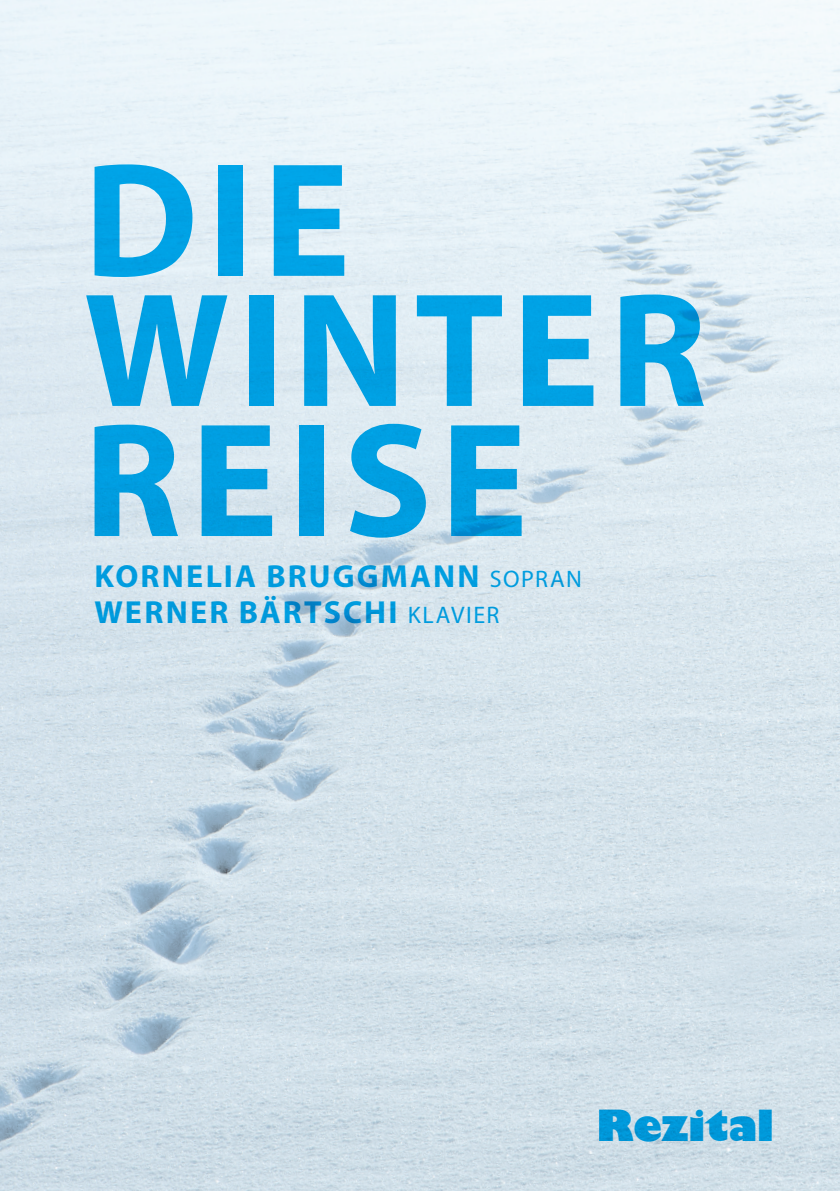
<style>
.page{position:relative;width:840px;height:1191px;background:#fff}
.page>*{position:absolute;margin:0;border:0;box-sizing:border-box;transform-origin:0 0}
.t1{font:700 164px/130px "Myriad Pro";letter-spacing:.055em;color:#00aeef}
.t2{font:800 41.8px "Gill Sans";letter-spacing:-.015em;color:#00aeef}
.t3{font:700 32px/36px "Myriad Pro";letter-spacing:.07em;color:#00aeef}
.s1{font-weight:400;font-size:24px}
</style>
<div class="page">
<img style="left:0;top:0;width:839px;height:1191px">
<h1 class="t1" style="left:84px;top:158px;width:624px">DIE<br>WINTER<br>REISE</h1>
<p class="t3" style="left:94px;top:559px;width:489px">KORNELIA BRUGGMANN <span class="s1">SOPRAN<br></span>WERNER BÄRTSCHI <span class="s1">KLAVIER</span></p>
<h2 class="t2" style="left:596px;top:1092px;width:179px">Rezital</h2>
</div>
